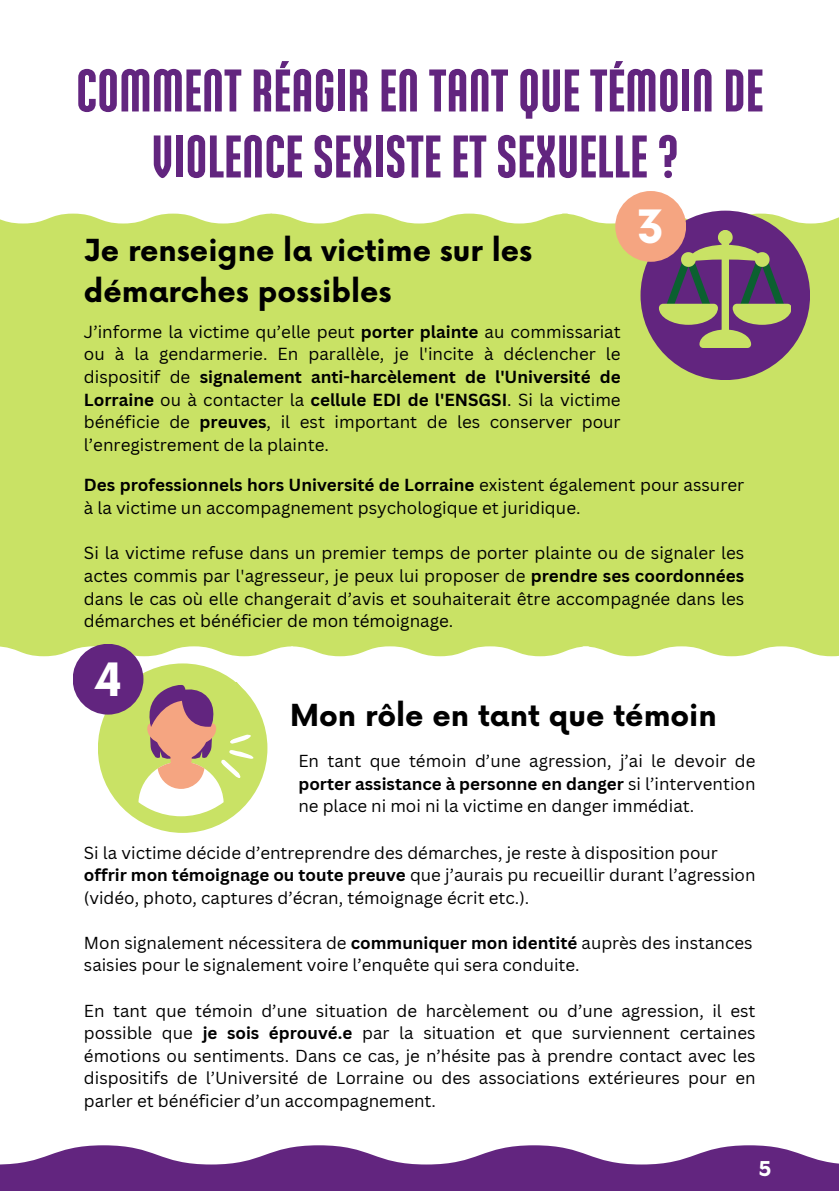
<style>
.page{position:relative;width:839px;height:1191px;background:#fff}
.page>*{position:absolute;margin:0;border:0;box-sizing:border-box;transform-origin:0 0}
.t1{font:900 60px/66px "Ando";color:#62257f;text-align:center}
.t2{font:700 44.8px "Now";color:#fff}
.t3{font:700 29.6px/41.2px "Now";color:#000}
.t4{font:700 20px "Now";color:#fff}
.t5{font:17px/22.6px "Canva Sans";color:#000;text-align:justify}
.s1{font-weight:700}
</style>
<div class="page">
<div style="left:0;top:234px;width:838px;height:424px;background:#c9e265"></div>
<div style="left:640px;top:211px;width:170px;height:169px;background:#62257f;border-radius:50%"></div>
<div style="left:615px;top:191px;width:71px;height:71px;background:#f5a581;border-radius:50%"></div>
<div style="left:98px;top:663px;width:169px;height:170px;background:#c9e265;border-radius:50%"></div>
<svg style="left:0;top:214px;width:838px;height:134px"></svg>
<svg style="left:0;top:646px;width:838px;height:170px"></svg>
<svg style="left:0;top:1145px;width:838px;height:46px"></svg>
<h1 class="t1" style="left:76px;top:58px;width:689px">COMMENT RÉAGIR EN TANT QUE TÉMOIN DE<br>VIOLENCE SEXISTE ET SEXUELLE ?</h1>
<h3 class="t3" style="left:84px;top:229px;width:450px">Je renseigne la victime sur les démarches possibles</h3>
<p class="t5" style="left:84px;top:320px;width:538px">J’informe la victime qu’elle peut <span class="s1">porter plainte</span> au commissariat ou à la gendarmerie. En parallèle, je l'incite à déclencher le dispositif de <span class="s1">signalement anti-harcèlement de l'Université de Lorraine</span> ou à contacter la <span class="s1">cellule EDI de l'ENSGSI</span>. Si la victime bénéficie de <span class="s1">preuves</span>, il est important de les conserver pour l’enregistrement de la plainte.</p>
<h2 class="t2" style="left:637px;top:193px;width:29px">3</h2>
<p class="t5" style="left:84px;top:474px;width:661px"><span class="s1">Des professionnels hors Université de Lorraine</span> existent également pour assurer à la victime un accompagnement psychologique et juridique.</p>
<p class="t5" style="left:84px;top:542px;width:661px">Si la victime refuse dans un premier temps de porter plainte ou de signaler les actes commis par l'agresseur, je peux lui proposer de <span class="s1">prendre ses coordonnées </span>dans le cas où elle changerait d’avis et souhaiterait être accompagnée dans les démarches et bénéficier de mon témoignage.</p>
<h2 class="t2" style="left:94px;top:646px;width:30px">4</h2>
<h3 class="t3" style="left:290px;top:694px;width:428px">Mon rôle en tant que témoin</h3>
<p class="t5" style="left:298px;top:750px;width:458px">En tant que témoin d’une agression, j’ai le devoir de <span class="s1">porter assistance à personne en danger</span> si l’intervention ne place ni moi ni la victime en danger immédiat.</p>
<p class="t5" style="left:84px;top:841px;width:673px;text-align:left">Si la victime décide d’entreprendre des démarches, je reste à disposition pour <span class="s1">offrir mon témoignage ou toute preuve</span> que j’aurais pu recueillir durant l’agression (vidéo, photo, captures d’écran, témoignage écrit etc.).</p>
<p class="t5" style="left:84px;top:931px;width:670px">Mon signalement nécessitera de <span class="s1">communiquer mon identité</span> auprès des instances saisies pour le signalement voire l’enquête qui sera conduite.</p>
<p class="t5" style="left:84px;top:999px;width:673px">En tant que témoin d’une situation de harcèlement ou d’une agression, il est possible que <span class="s1">je sois éprouvé.e</span> par la situation et que surviennent certaines émotions ou sentiments. Dans ce cas, je n’hésite pas à prendre contact avec les dispositifs de l’Université de Lorraine ou des associations extérieures pour en parler et bénéficier d’un accompagnement.</p>
<p class="t4" style="left:758px;top:1153px;width:14px">5</p>
</div>
